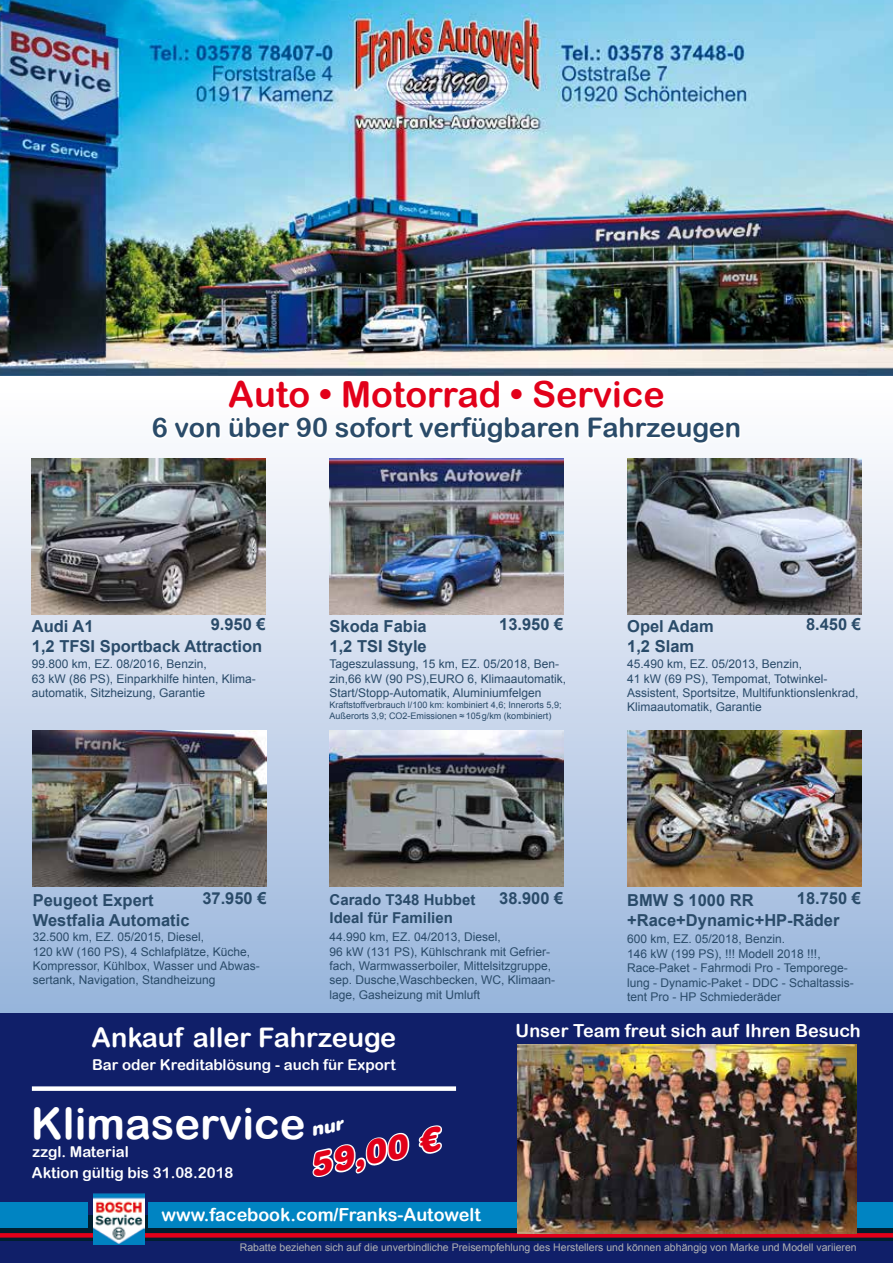
<style>
.page{position:relative;width:893px;height:1263px;background:#fff}
.page>*{position:absolute;margin:0;border:0;box-sizing:border-box;transform-origin:0 0}
.t1{font:43.5px "Arial Rounded MT Bold";color:#fff}
.t2{font:36px "Arial Rounded MT Bold";color:#e2001a}
.t3{font:italic 900 33px "Helvetica Rounded LT";color:#e2001a}
.t4{font:27px "Arial Rounded MT Bold";color:#2a4b69}
.t5{font:27px "Arial Rounded MT Bold";color:#fff}
.t6{font:18px "Arial Rounded MT Bold";color:#fff}
.t7{font:700 16.5px/19.8px "Arial";color:#2a4b69}
.t8{font:15px "Arial Rounded MT Bold";color:#fff}
.t9{font:700 15px/18px "Arial";color:#2a4b69}
.t10{font:12px/14.4px "Arial";color:#2a4b69}
.t11{font:10.5px "Arial";color:#b1b3b4}
.t12{font:9px/10.8px "Arial";color:#2a4b69}
</style>
<div class="page">
<svg style="left:0;top:457px;width:893px;height:556px;background:#bdcee7"></svg>
<div style="left:0;top:1013px;width:893px;height:250px;background:#101f69"></div>
<img style="left:0;top:0;width:893px;height:375px">
<img style="left:330px;top:458px;width:233px;height:156px">
<img style="left:32px;top:458px;width:234px;height:156px">
<img style="left:33px;top:730px;width:234px;height:156px">
<img style="left:330px;top:730px;width:233px;height:157px">
<img style="left:627px;top:458px;width:234px;height:156px">
<img style="left:627px;top:730px;width:234px;height:156px">
<svg style="left:0;top:1215px;width:893px;height:25px;background:#14243a"></svg>
<svg style="left:0;top:1233px;width:893px;height:4px;background:#d60b1e"></svg>
<img style="left:93px;top:1193px;width:52px;height:52px">
<div style="left:0;top:1202px;width:87px;height:25px;background:#0084c2"></div>
<div style="left:149px;top:1202px;width:744px;height:25px;background:#0084c2"></div>
<img style="left:518px;top:1044px;width:339px;height:189px">
<div style="left:32px;top:1086px;width:424px;height:5px;background:#fff"></div>
<svg style="left:312px;top:1125px;width:130px;height:52px"></svg>
<h2 class="t2" style="left:228px;top:373px;width:438px">Auto • Motorrad • Service</h2>
<h3 class="t4" style="left:152px;top:412px;width:591px">6 von über 90 sofort verfügbaren Fahrzeugen</h3>
<h3 class="t7" style="left:211px;top:614px;width:57px">9.950 €</h3>
<h3 class="t7" style="left:499px;top:614px;width:66px">13.950 €</h3>
<h3 class="t7" style="left:330px;top:617px;width:99px">Skoda Fabia<br>1,2 TSI Style</h3>
<h3 class="t7" style="left:32px;top:617px;width:232px">Audi A1<br>1,2 TFSI Sportback Attraction</h3>
<h3 class="t7" style="left:627px;top:617px;width:88px">Opel Adam<br>1,2 Slam</h3>
<h3 class="t7" style="left:806px;top:614px;width:57px">8.450 €</h3>
<p class="t10" style="left:32px;top:657px;width:226px">99.800 km, EZ. 08/2016, Benzin,<br>63 kW (86 PS), Einparkhilfe hinten, Klima&shy;automatik, Sitzheizung, Garantie</p>
<p class="t10" style="left:330px;top:657px;width:238px">Tageszulassung, 15 km, EZ. 05/2018, Ben&shy;zin,66 kW (90 PS),EURO 6, Klimaautomatik,<br>Start/Stopp-Automatik, Aluminiumfelgen</p>
<p class="t12" style="left:330px;top:699px;width:233px">Kraftstoffverbrauch l/100 km: kombiniert 4,6; Innerorts 5,9;<br>Außerorts 3,9; CO2-Emissionen ≈ 105 g/km (kombiniert)</p>
<p class="t10" style="left:627px;top:657px;width:233px">45.490 km, EZ. 05/2013, Benzin,<br>41 kW (69 PS), Tempomat, Totwinkel-Assistent, Sportsitze, Multifunktionslenkrad, Klimaautomatik, Garantie</p>
<h3 class="t7" style="left:202px;top:889px;width:66px">37.950 €</h3>
<h3 class="t7" style="left:499px;top:889px;width:66px">38.900 €</h3>
<h3 class="t7" style="left:33px;top:891px;width:158px">Peugeot Expert<br>Westfalia Automatic</h3>
<p class="t9" style="left:330px;top:891px;width:147px">Carado T348 Hubbet<br>Ideal für Familien</p>
<h3 class="t7" style="left:797px;top:889px;width:66px">18.750 €</h3>
<h3 class="t7" style="left:627px;top:891px;width:214px">BMW S 1000 RR +Race+Dynamic+HP-Räder</h3>
<p class="t10" style="left:33px;top:930px;width:228px">32.500 km, EZ. 05/2015, Diesel,<br>120 kW (160 PS), 4 Schlafplätze, Küche, Kompressor, Kühlbox, Wasser und Abwas&shy;sertank, Navigation, Standheizung</p>
<p class="t10" style="left:330px;top:930px;width:227px">44.990 km, EZ. 04/2013, Diesel,<br>96 kW (131 PS), Kühlschrank mit Gefrier&shy;fach, Warmwasserboiler, Mittelsitzgruppe, sep. Dusche,Waschbecken, WC, Klimaan&shy;lage, Gasheizung mit Umluft</p>
<p class="t10" style="left:627px;top:932px;width:228px">600 km, EZ. 05/2018, Benzin.<br>146 kW (199 PS), !!! Modell 2018 !!!, Race-Paket - Fahrmodi Pro - Temporege&shy;lung - Dynamic-Paket - DDC - Schaltassis&shy;tent Pro - HP Schmiederäder</p>
<h3 class="t5" style="left:92px;top:1022px;width:306px">Ankauf aller Fahrzeuge</h3>
<p class="t8" style="left:92px;top:1055px;width:305px">Bar oder Kreditablösung - auch für Export</p>
<h1 class="t1" style="left:31px;top:1097px;width:277px">Klimaservice</h1>
<p class="t8" style="left:33px;top:1142px;width:98px">zzgl. Material</p>
<p class="t8" style="left:32px;top:1164px;width:203px">Aktion gültig bis 31.08.2018</p>
<h3 class="t3" style="left:305px;top:1144px;width:133px;rotate:-12deg">59,00 €</h3>
<h3 class="t6" style="left:162px;top:1204px;width:321px">www.facebook.com/Franks-Autowelt</h3>
<h3 class="t6" style="left:516px;top:1020px;width:346px">Unser Team freut sich auf Ihren Besuch</h3>
<p class="t11" style="left:240px;top:1240px;width:618px">Rabatte beziehen sich auf die unverbindliche Preisempfehlung des Herstellers und können abhängig von Marke und Modell variieren</p>
</div>
